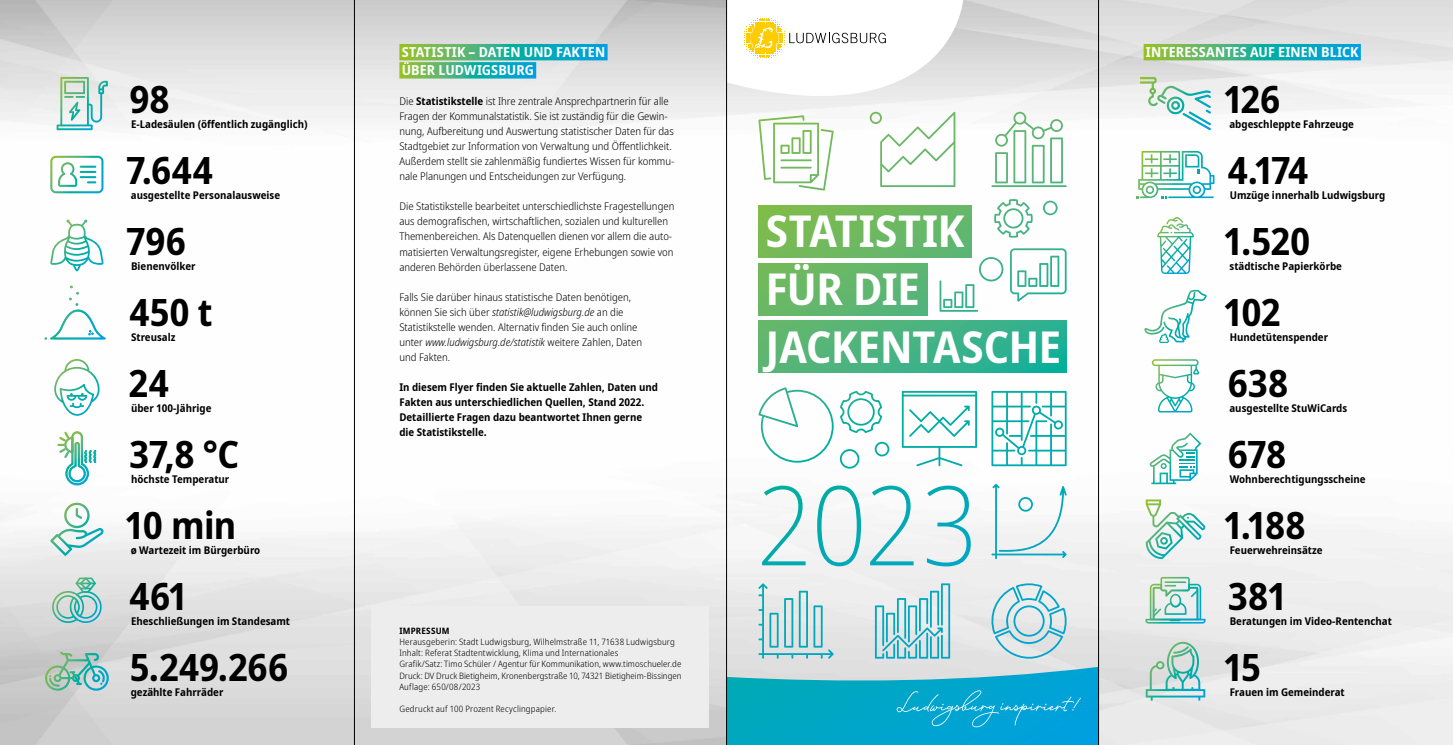
<style>
.page{position:relative;width:1453px;height:745px;background:#fff}
.page>*{position:absolute;margin:0;border:0;box-sizing:border-box;transform-origin:0 0}
.t1{font:700 semi-condensed 43.75px/57.5px "Noto Sans";letter-spacing:-.005em;color:#fff}
.t2{font:700 semi-condensed 37.5px "Noto Sans";letter-spacing:-.005em;color:#000}
.t3{font:700 semi-condensed 13.75px/18.1px "Noto Sans";letter-spacing:.01em;color:#fff}
.t4{font:300 semi-condensed 10.62px/15px "Noto Sans";color:#000}
.t5{font:700 semi-condensed 10.62px/15px "Noto Sans";color:#000}
.t6{font:300 semi-condensed 8.75px/11.2px "Noto Sans";letter-spacing:.015em;color:#000}
.t7{font:700 semi-condensed 8.75px "Noto Sans";letter-spacing:.025em;color:#000}
.s1{font-weight:700}
.s2{font-style:italic}
</style>
<div class="page">
<img style="left:0;top:0;width:1453px;height:744px">
<svg style="left:762px;top:485px;width:209px;height:81px"></svg>
<svg style="left:727px;top:666px;width:371px;height:78px;background:#24aece"></svg>
<svg style="left:727px;top:0;width:244px;height:103px"></svg>
<div style="left:758px;top:206px;width:214px;height:51px;background:linear-gradient(to right,#7dbb4e,#60b670)"></div>
<div style="left:758px;top:263px;width:169px;height:52px;background:linear-gradient(to right,#70b95f,#56b578)"></div>
<svg style="left:758px;top:321px;width:308px;height:52px;background:#42b283"></svg>
<svg style="left:987px;top:583px;width:80px;height:75px;background:#c0dce3"></svg>
<svg style="left:758px;top:115px;width:76px;height:75px"></svg>
<svg style="left:780px;top:159px;width:32px;height:2px"></svg>
<svg style="left:780px;top:167px;width:32px;height:1px"></svg>
<svg style="left:870px;top:112px;width:85px;height:75px"></svg>
<svg style="left:991px;top:185px;width:75px;height:2px"></svg>
<svg style="left:995px;top:112px;width:68px;height:71px"></svg>
<svg style="left:1010px;top:248px;width:56px;height:53px"></svg>
<svg style="left:994px;top:199px;width:39px;height:39px"></svg>
<svg style="left:875px;top:583px;width:75px;height:75px;background:#a7d6de"></svg>
<svg style="left:758px;top:583px;width:76px;height:75px;background:#badade"></svg>
<svg style="left:840px;top:449px;width:19px;height:19px"></svg>
<svg style="left:758px;top:387px;width:76px;height:75px"></svg>
<svg style="left:840px;top:390px;width:42px;height:43px"></svg>
<svg style="left:902px;top:390px;width:75px;height:76px"></svg>
<svg style="left:991px;top:390px;width:75px;height:76px"></svg>
<svg style="left:991px;top:483px;width:76px;height:75px"></svg>
<svg style="left:875px;top:441px;width:14px;height:15px"></svg>
<svg style="left:1043px;top:200px;width:14px;height:15px"></svg>
<svg style="left:939px;top:257px;width:64px;height:54px"></svg>
<svg style="left:399px;top:44px;width:209px;height:16px;background:#34af8f"></svg>
<svg style="left:399px;top:62px;width:137px;height:16px;background:#35b090"></svg>
<svg style="left:1140px;top:77px;width:71px;height:53px"></svg>
<svg style="left:1157px;top:217px;width:37px;height:57px"></svg>
<svg style="left:1144px;top:289px;width:63px;height:54px"></svg>
<svg style="left:50px;top:502px;width:54px;height:53px"></svg>
<svg style="left:54px;top:359px;width:46px;height:56px"></svg>
<svg style="left:52px;top:577px;width:50px;height:45px;background:#a8d0ca"></svg>
<svg style="left:50px;top:156px;width:53px;height:37px"></svg>
<svg style="left:50px;top:219px;width:54px;height:52px"></svg>
<svg style="left:45px;top:285px;width:61px;height:54px"></svg>
<svg style="left:1146px;top:499px;width:59px;height:59px"></svg>
<svg style="left:1145px;top:576px;width:60px;height:47px;background:#b3dad2"></svg>
<svg style="left:1136px;top:151px;width:78px;height:47px"></svg>
<svg style="left:1143px;top:44px;width:218px;height:16px;background:#34af8f"></svg>
<svg style="left:57px;top:77px;width:51px;height:53px"></svg>
<svg style="left:1152px;top:359px;width:47px;height:53px"></svg>
<svg style="left:1149px;top:432px;width:52px;height:52px"></svg>
<div style="left:372px;top:605px;width:337px;height:121px;background:#ededed"></div>
<svg style="left:1146px;top:641px;width:59px;height:59px;background:#b2d5d0"></svg>
<svg style="left:58px;top:431px;width:38px;height:54px"></svg>
<svg style="left:45px;top:651px;width:64px;height:39px;background:#9ac4bb"></svg>
<hr style="left:354px;top:0;width:1px;height:744px;background:#000">
<hr style="left:726px;top:0;width:1px;height:744px;background:#000">
<hr style="left:1098px;top:0;width:1px;height:744px;background:#000">
<h2 class="t2" style="left:129px;top:72px;width:42px">98</h2>
<p class="t5" style="left:131px;top:116px;width:178px">E-Ladesäulen (öffentlich zugänglich)</p>
<h2 class="t2" style="left:127px;top:144px;width:88px">7.644</h2>
<p class="t5" style="left:131px;top:188px;width:151px">ausgestellte Personalausweise</p>
<h2 class="t2" style="left:127px;top:214px;width:61px">796</h2>
<p class="t5" style="left:131px;top:259px;width:66px">Bienenvölker</p>
<h2 class="t2" style="left:129px;top:285px;width:85px">450 t</h2>
<p class="t5" style="left:131px;top:329px;width:46px">Streusalz</p>
<h2 class="t2" style="left:129px;top:356px;width:42px">24</h2>
<p class="t5" style="left:131px;top:400px;width:82px">über 100-Jährige</p>
<h2 class="t2" style="left:130px;top:427px;width:111px">37,8 °C</h2>
<p class="t5" style="left:131px;top:471px;width:100px">höchste Temperatur</p>
<h2 class="t2" style="left:126px;top:498px;width:112px">10 min</h2>
<p class="t5" style="left:131px;top:542px;width:131px">ø Wartezeit im Bürgerbüro</p>
<h2 class="t2" style="left:129px;top:569px;width:59px">461</h2>
<p class="t5" style="left:131px;top:613px;width:161px">Eheschließungen im Standesamt</p>
<h2 class="t2" style="left:130px;top:640px;width:160px">5.249.266</h2>
<p class="t5" style="left:131px;top:684px;width:94px">gezählte Fahrräder</p>
<p class="t3" style="left:402px;top:43px;width:205px">STATISTIK – DATEN UND FAKTEN<br>ÜBER LUDWIGSBURG</p>
<p class="t4" style="left:399px;top:94px;width:276px">Die <span class="s1">Statistikstelle</span> ist Ihre zentrale Ansprechpartnerin für alle Fragen der Kommunalstatistik. Sie ist zuständig für die Gewin&shy;nung, Aufbereitung und Auswertung statistischer Daten für das Stadtgebiet zur Information von Verwaltung und Öffentlichkeit.<br>Außerdem stellt sie zahlenmäßig fundiertes Wissen für kommu&shy;nale Planungen und Entscheidungen zur Verfügung.</p>
<p class="t4" style="left:399px;top:199px;width:276px">Die Statistikstelle bearbeitet unterschiedlichste Fragestellungen aus demografischen, wirtschaftlichen, sozialen und kulturellen Themenbereichen. Als Datenquellen dienen vor allem die auto&shy;matisierten Verwaltungsregister, eigene Erhebungen sowie von anderen Behörden überlassene Daten.</p>
<p class="t4" style="left:399px;top:289px;width:244px">Falls Sie darüber hinaus statistische Daten benötigen, können Sie sich über <span class="s2">statistik@ludwigsburg.de</span> an die Statistikstelle wenden. Alternativ finden Sie auch online unter <span class="s2">www.ludwigsburg.de/statistik</span> weitere Zahlen, Daten und Fakten.</p>
<p class="t5" style="left:399px;top:379px;width:260px">In diesem Flyer finden Sie aktuelle Zahlen, Daten und Fakten aus unterschiedlichen Quellen, Stand 2022.<br>Detaillierte Fragen dazu beantwortet Ihnen gerne die Statistikstelle.</p>
<p class="t7" style="left:399px;top:623px;width:52px">IMPRESSUM</p>
<p class="t6" style="left:399px;top:635px;width:284px">Herausgeberin: Stadt Ludwigsburg, Wilhelmstraße 11, 71638 Ludwigsburg Inhalt: Referat Stadtentwicklung, Klima und Internationales<br>Grafik/Satz: Timo Schüler / Agentur für Kommunikation, www.timoschueler.de Druck: DV Druck Bietigheim, Kronenbergstraße 10, 74321 Bietigheim-Bissingen Auflage: 650/08/2023</p>
<p class="t6" style="left:399px;top:703px;width:158px">Gedruckt auf 100 Prozent Recyclingpapier.</p>
<h1 class="t1" style="left:766px;top:203px;width:297px">STATISTIK<br>FÜR DIE<br>JACKENTASCHE</h1>
<p class="t3" style="left:1146px;top:43px;width:214px">INTERESSANTES AUF EINEN BLICK</p>
<h2 class="t2" style="left:1224px;top:73px;width:58px">126</h2>
<p class="t5" style="left:1229px;top:117px;width:126px">abgeschleppte Fahrzeuge</p>
<h2 class="t2" style="left:1228px;top:144px;width:82px">4.174</h2>
<p class="t5" style="left:1230px;top:188px;width:157px">Umzüge innerhalb Ludwigsburg</p>
<h2 class="t2" style="left:1224px;top:214px;width:88px">1.520</h2>
<p class="t5" style="left:1229px;top:259px;width:114px">städtische Papierkörbe</p>
<h2 class="t2" style="left:1224px;top:285px;width:58px">102</h2>
<p class="t5" style="left:1229px;top:329px;width:100px">Hundetütenspender</p>
<h2 class="t2" style="left:1227px;top:356px;width:63px">638</h2>
<p class="t5" style="left:1229px;top:400px;width:119px">ausgestellte StuWiCards</p>
<h2 class="t2" style="left:1227px;top:427px;width:61px">678</h2>
<p class="t5" style="left:1230px;top:471px;width:137px">Wohnberechtigungsscheine</p>
<h2 class="t2" style="left:1224px;top:498px;width:83px">1.188</h2>
<p class="t5" style="left:1229px;top:542px;width:94px">Feuerwehreinsätze</p>
<h2 class="t2" style="left:1228px;top:569px;width:60px">381</h2>
<p class="t5" style="left:1229px;top:613px;width:164px">Beratungen im Video-Rentenchat</p>
<h2 class="t2" style="left:1224px;top:640px;width:38px">15</h2>
<p class="t5" style="left:1229px;top:684px;width:117px">Frauen im Gemeinderat</p>
</div>
